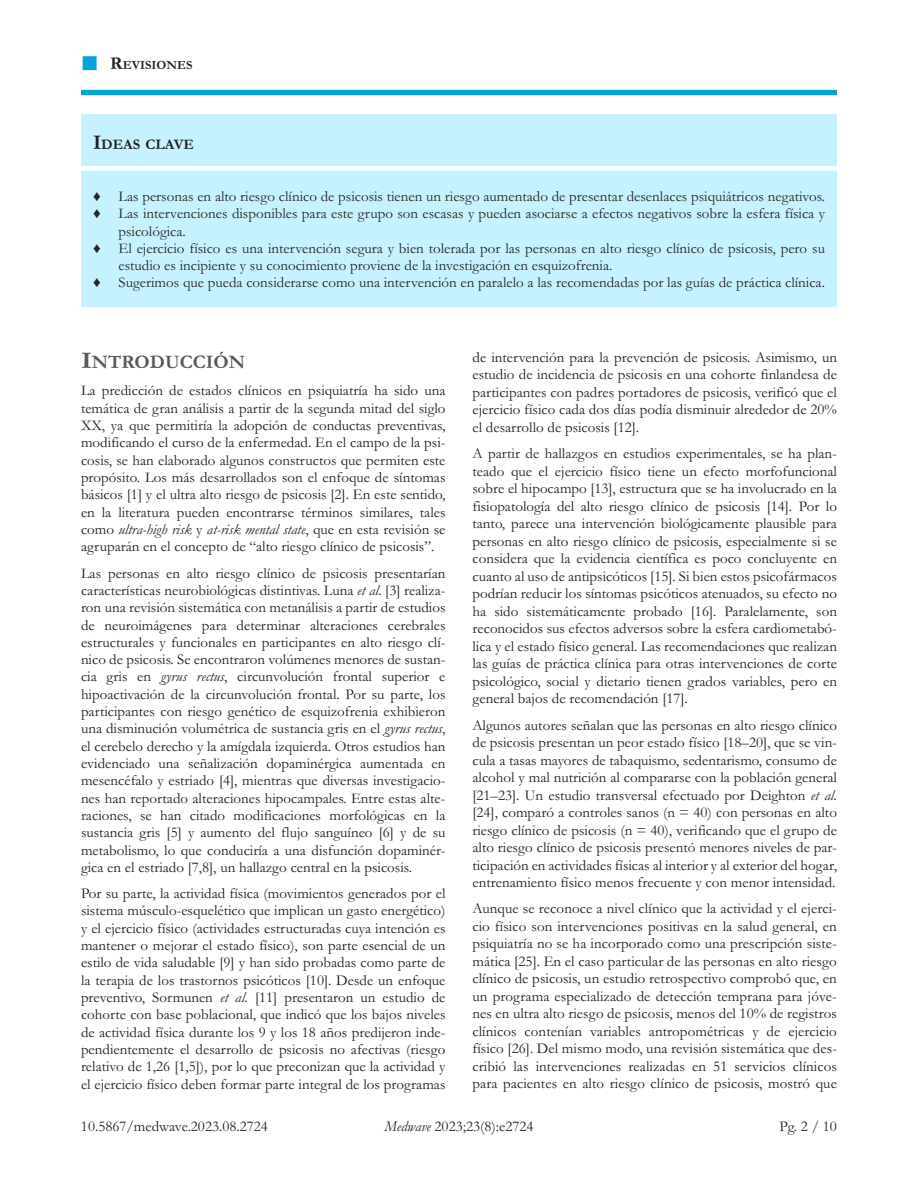
<style>
.page{position:relative;width:918px;height:1188px;background:#fff}
.page>*{position:absolute;margin:0;border:0;box-sizing:border-box;transform-origin:0 0}
.t1{font:700 19.35px "Garamond";color:#595959}
.t2{font:15px/17.2px "Garamond";color:#231f20;text-align:justify}
.t3{font:15px "Garamond";color:#262626}
.t4{font:700 14.7px "Garamond";color:#231f20}
.t5{font:700 12.6px "Garamond";color:#231f20}
.s1{font-size:18px}
.s2{font-size:21px}
.s3{font-family:"Times New Roman"}
.s4{font-size:24px}
.s5{font-style:italic}
</style>
<div class="page">
<div style="left:81px;top:90px;width:756px;height:5px;background:#00a4d8"></div>
<div style="left:81px;top:114px;width:756px;height:193px;background:#c6f2ff"></div>
<hr style="left:81px;top:166px;width:756px;height:4px;background:#fff">
<p class="t5" style="left:110px;top:56px;width:84px"><span class="s1">R</span>EVISIONES</p>
<p class="t4" style="left:93px;top:134px;width:102px"><span class="s2">I</span>DEAS CLAVE</p>
<p class="t3" style="left:93px;top:186px;width:734px"><span class="s3">♦</span> Las personas en alto riesgo clínico de psicosis tienen un riesgo aumentado de presentar desenlaces psiquiátricos negativos.</p>
<p class="t3" style="left:93px;top:204px;width:734px"><span class="s3">♦</span> Las intervenciones disponibles para este grupo son escasas y pueden asociarse a efectos negativos sobre la esfera física y</p>
<p class="t3" style="left:119px;top:221px;width:69px">psicológica.</p>
<p class="t3" style="left:93px;top:238px;width:734px"><span class="s3">♦</span> El ejercicio físico es una intervención segura y bien tolerada por las personas en alto riesgo clínico de psicosis, pero su</p>
<p class="t3" style="left:119px;top:255px;width:495px">estudio es incipiente y su conocimiento proviene de la investigación en esquizofrenia.</p>
<p class="t3" style="left:93px;top:273px;width:734px"><span class="s3">♦</span> Sugerimos que pueda considerarse como una intervención en paralelo a las recomendadas por las guías de práctica clínica.</p>
<p class="t1" style="left:81px;top:348px;width:166px"><span class="s4">I</span>NTRODUCCIÓN</p>
<p class="t2" style="left:81px;top:382px;width:366px">La predicción de estados clínicos en psiquiatría ha sido una temática de gran análisis a partir de la segunda mitad del siglo XX, ya que permitiría la adopción de conductas preventivas, modificando el curso de la enfermedad. En el campo de la psi&shy;cosis, se han elaborado algunos constructos que permiten este propósito. Los más desarrollados son el enfoque de síntomas básicos [1] y el ultra alto riesgo de psicosis [2]. En este sentido, en la literatura pueden encontrarse términos similares, tales como <span class="s5">ultra-high risk</span> y <span class="s5">at-risk mental state</span>, que en esta revisión se agruparán en el concepto de “alto riesgo clínico de psicosis”.</p>
<p class="t2" style="left:81px;top:564px;width:366px">Las personas en alto riesgo clínico de psicosis presentarían características neurobiológicas distintivas. Luna <span class="s5">et al</span>. [3] realiza&shy;ron una revisión sistemática con metanálisis a partir de estudios de neuroimágenes para determinar alteraciones cerebrales estructurales y funcionales en participantes en alto riesgo clí&shy;nico de psicosis. Se encontraron volúmenes menores de sustan&shy;cia gris en <span class="s5">gyrus rectus</span>, circunvolución frontal superior e hipoactivación de la circunvolución frontal. Por su parte, los participantes con riesgo genético de esquizofrenia exhibieron una disminución volumétrica de sustancia gris en el <span class="s5">gyrus rectus</span>, el cerebelo derecho y la amígdala izquierda. Otros estudios han evidenciado una señalización dopaminérgica aumentada en mesencéfalo y estriado [4], mientras que diversas investigacio&shy;nes han reportado alteraciones hipocampales. Entre estas alte&shy;raciones, se han citado modificaciones morfológicas en la sustancia gris [5] y aumento del flujo sanguíneo [6] y de su metabolismo, lo que conduciría a una disfunción dopaminér&shy;gica en el estriado [7,8], un hallazgo central en la psicosis.</p>
<p class="t2" style="left:81px;top:884px;width:366px">Por su parte, la actividad física (movimientos generados por el sistema músculo-esquelético que implican un gasto energético) y el ejercicio físico (actividades estructuradas cuya intención es mantener o mejorar el estado físico), son parte esencial de un estilo de vida saludable [9] y han sido probadas como parte de la terapia de los trastornos psicóticos [10]. Desde un enfoque preventivo, Sormunen <span class="s5">et al.</span> [11] presentaron un estudio de cohorte con base poblacional, que indicó que los bajos niveles de actividad física durante los 9 y los 18 años predijeron inde&shy;pendientemente el desarrollo de psicosis no afectivas (riesgo relativo de 1,26 [1,5]), por lo que preconizan que la actividad y el ejercicio físico deben formar parte integral de los programas</p>
<p class="t2" style="left:472px;top:348px;width:366px">de intervención para la prevención de psicosis. Asimismo, un estudio de incidencia de psicosis en una cohorte finlandesa de participantes con padres portadores de psicosis, verificó que el ejercicio físico cada dos días podía disminuir alrededor de 20% el desarrollo de psicosis [12].</p>
<p class="t2" style="left:473px;top:444px;width:366px">A partir de hallazgos en estudios experimentales, se ha plan&shy;teado que el ejercicio físico tiene un efecto morfofuncional sobre el hipocampo [13], estructura que se ha involucrado en la fisiopatología del alto riesgo clínico de psicosis [14]. Por lo tanto, parece una intervención biológicamente plausible para personas en alto riesgo clínico de psicosis, especialmente si se considera que la evidencia científica es poco concluyente en cuanto al uso de antipsicóticos [15]. Si bien estos psicofármacos podrían reducir los síntomas psicóticos atenuados, su efecto no ha sido sistemáticamente probado [16]. Paralelamente, son reconocidos sus efectos adversos sobre la esfera cardiometabó&shy;lica y el estado físico general. Las recomendaciones que realizan las guías de práctica clínica para otras intervenciones de corte psicológico, social y dietario tienen grados variables, pero en general bajos de recomendación [17].</p>
<p class="t2" style="left:472px;top:716px;width:366px">Algunos autores señalan que las personas en alto riesgo clínico de psicosis presentan un peor estado físico [18–20], que se vin&shy;cula a tasas mayores de tabaquismo, sedentarismo, consumo de alcohol y mal nutrición al compararse con la población general [21–23]. Un estudio transversal efectuado por Deighton <span class="s5">et al. </span>[24], comparó a controles sanos (n = 40) con personas en alto riesgo clínico de psicosis (n = 40), verificando que el grupo de alto riesgo clínico de psicosis presentó menores niveles de par&shy;ticipación en actividades físicas al interior y al exterior del hogar, entrenamiento físico menos frecuente y con menor intensidad.</p>
<p class="t2" style="left:472px;top:900px;width:366px">Aunque se reconoce a nivel clínico que la actividad y el ejerci&shy;cio físico son intervenciones positivas en la salud general, en psiquiatría no se ha incorporado como una prescripción siste&shy;mática [25]. En el caso particular de las personas en alto riesgo clínico de psicosis, un estudio retrospectivo comprobó que, en un programa especializado de detección temprana para jóve&shy;nes en ultra alto riesgo de psicosis, menos del 10% de registros clínicos contenían variables antropométricas y de ejercicio físico [26]. Del mismo modo, una revisión sistemática que des&shy;cribió las intervenciones realizadas en 51 servicios clínicos para pacientes en alto riesgo clínico de psicosis, mostró que</p>
<p class="t2" style="left:81px;top:1117px;width:188px">10.5867/medwave.2023.08.2724</p>
<p class="t2" style="left:384px;top:1117px;width:151px"><span class="s5">Medwave</span> 2023;23(8):e2724</p>
<p class="t2" style="left:779px;top:1117px;width:59px">Pg. 2 / 10</p>
</div>
